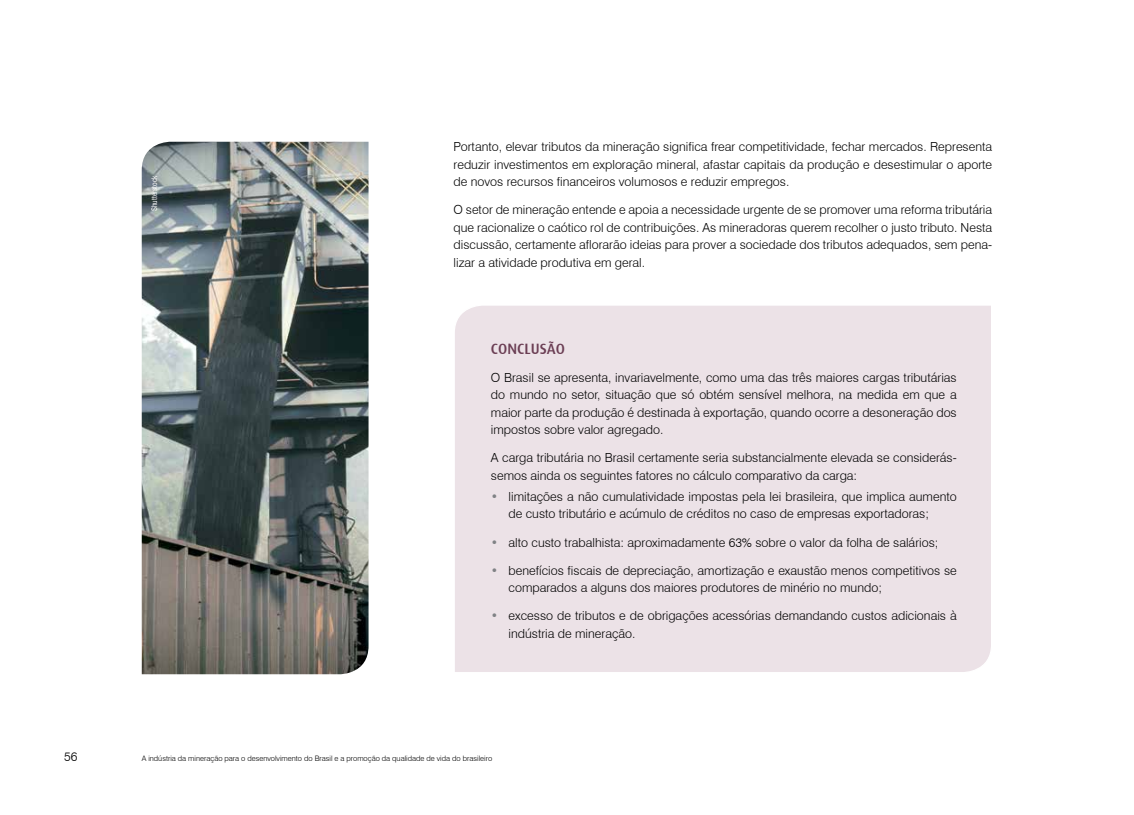
<style>
.page{position:relative;width:1134px;height:815px;background:#fff}
.page>*{position:absolute;margin:0;border:0;box-sizing:border-box;transform-origin:0 0}
.t1{font:500 15px "Dax";color:#6b3e54}
.t2{font:300 12.5px/17.5px "Swiss 721 BT";color:#000}
.t3{font:300 7.5px "Swiss 721 BT";color:#000}
.t4{font:condensed 7.5px "Swiss 721 BT";color:#fff}
.s1{color:#808285}
</style>
<div class="page">
<div style="left:455px;top:306px;width:536px;height:366px;background:#ece2e7"></div>
<img style="left:142px;top:142px;width:227px;height:532px">
<p class="t4" style="left:150px;top:211px;width:37px;rotate:-90deg">Shutterstock</p>
<p class="t2" style="left:454px;top:138px;width:540px;text-align:justify">Portanto, elevar tributos da mineração significa frear competitividade, fechar mercados. Representa reduzir investimentos em exploração mineral, afastar capitais da produção e desestimular o aporte de novos recursos financeiros volumosos e reduzir empregos.</p>
<p class="t2" style="left:454px;top:201px;width:540px;text-align:justify">O setor de mineração entende e apoia a necessidade urgente de se promover uma reforma tributária que racionalize o caótico rol de contribuições. As mineradoras querem recolher o justo tributo. Nesta discussão, certamente aflorarão ideias para prover a sociedade dos tributos adequados, sem pena&shy;lizar a atividade produtiva em geral.</p>
<p class="t1" style="left:491px;top:340px;width:74px">CONCLUSÃO</p>
<p class="t2" style="left:491px;top:368px;width:467px;text-align:justify">O Brasil se apresenta, invariavelmente, como uma das três maiores cargas tributárias do mundo no setor, situação que só obtém sensível melhora, na medida em que a maior parte da produção é destinada à exportação, quando ocorre a desoneração dos impostos sobre valor agregado.</p>
<p class="t2" style="left:491px;top:449px;width:467px">A carga tributária no Brasil certamente seria substancialmente elevada se considerás&shy;semos ainda os seguintes fatores no cálculo comparativo da carga:</p>
<p class="t2" style="left:509px;top:488px;width:450px;text-indent:-18px"><span class="s1">•</span> limitações a não cumulatividade impostas pela lei brasileira, que implica aumento de custo tributário e acúmulo de créditos no caso de empresas exportadoras;</p>
<p class="t2" style="left:491px;top:533px;width:449px"><span class="s1">•</span> alto custo trabalhista: aproximadamente 63% sobre o valor da folha de salários;</p>
<p class="t2" style="left:509px;top:561px;width:450px;text-indent:-18px"><span class="s1">•</span> benefícios fiscais de depreciação, amortização e exaustão menos competitivos se comparados a alguns dos maiores produtores de minério no mundo;</p>
<p class="t2" style="left:509px;top:607px;width:450px;text-indent:-18px"><span class="s1">•</span> excesso de tributos e de obrigações acessórias demandando custos adicionais à indústria de mineração.</p>
<p class="t2" style="left:64px;top:748px;width:15px">56</p>
<p class="t3" style="left:142px;top:754px;width:352px">A indústria da mineração para o desenvolvimento do Brasil e a promoção da qualidade de vida do brasileiro</p>
</div>
